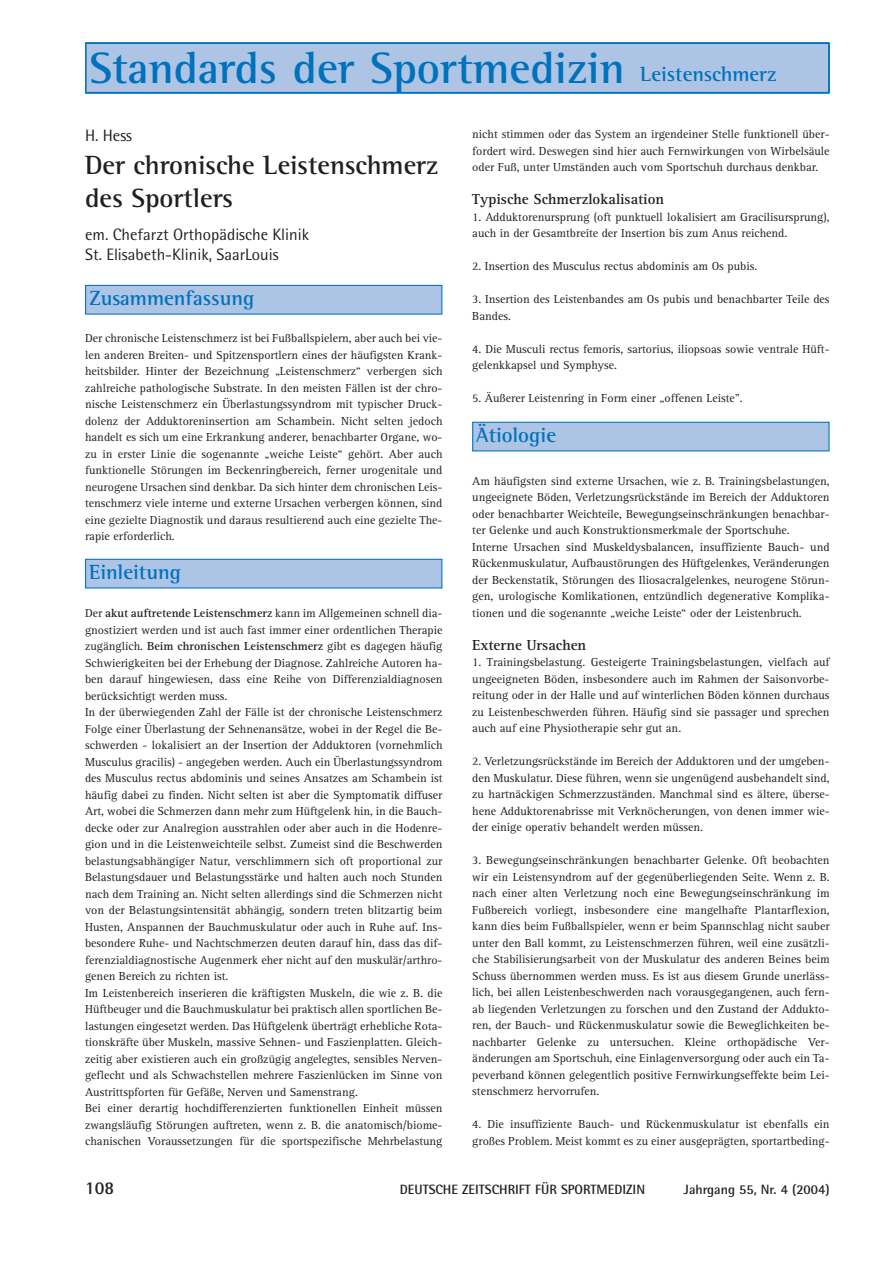
<style>
.page{position:relative;width:893px;height:1263px;background:#fff}
.page>*{position:absolute;margin:0;border:0;box-sizing:border-box;transform-origin:0 0}
.t1{font:700 45px "Rotis Semi Serif";color:#0072bc}
.t2{font:700 27px/33px "Rotis Semi Serif";color:#231f20}
.t3{font:700 21px "Rotis Semi Serif";color:#0072bc}
.t4{font:700 18px "Rotis Semi Sans";color:#231f20}
.t5{font:16.5px/19.5px "Rotis Semi Sans";color:#231f20}
.t6{font:700 15px "Rotis Serif";color:#231f20}
.t7{font:700 13.5px "Rotis Semi Sans";color:#231f20}
.t8{font:12px/16.5px "Rotis Serif";color:#231f20}
.s1{font-size:21px}
.s2{font-weight:700}
</style>
<div class="page">
<div style="left:86px;top:43px;width:742px;height:50px;background:#adc4e5"></div>
<div style="left:85px;top:43px;width:744px;height:50px;border:2px solid #0072bc"></div>
<div style="left:86px;top:285px;width:356px;height:29px;background:#adc4e5"></div>
<div style="left:85px;top:285px;width:357px;height:30px;border:1px solid #0072bc"></div>
<div style="left:472px;top:422px;width:357px;height:29px;background:#adc4e5"></div>
<div style="left:472px;top:422px;width:357px;height:29px;border:1px solid #0072bc"></div>
<div style="left:86px;top:559px;width:356px;height:29px;background:#adc4e5"></div>
<div style="left:85px;top:559px;width:357px;height:30px;border:1px solid #0072bc"></div>
<h1 class="t1" style="left:90px;top:52px;width:688px">Standards der Sportmedizin <span class="s1">Leistenschmerz</span></h1>
<h3 class="t3" style="left:640px;top:66px;width:162px">Untersu ung WS</h3>
<h3 class="t5" style="left:85px;top:127px;width:48px">H. Hess</h3>
<h2 class="t2" style="left:85px;top:151px;width:354px">Der chronische Leistenschmerz des Sportlers</h2>
<h3 class="t5" style="left:85px;top:227px;width:225px">em. Chefarzt Orthopädische Klinik<br>St. Elisabeth-Klinik, SaarLouis</h3>
<h3 class="t3" style="left:89px;top:290px;width:167px">Zusammenfassung</h3>
<p class="t8" style="left:85px;top:331px;width:359px;text-align:justify">Der chronische Leistenschmerz ist bei Fußballspielern, aber auch bei vie&shy;len anderen Breiten- und Spitzensportlern eines der häufigsten Krank&shy;heitsbilder. Hinter der Bezeichnung „Leistenschmerz“ verbergen sich zahlreiche pathologische Substrate. In den meisten Fällen ist der chro&shy;nische Leistenschmerz ein Überlastungssyndrom mit typischer Druck&shy;dolenz der Adduktoreninsertion am Schambein. Nicht selten jedoch handelt es sich um eine Erkrankung anderer, benachbarter Organe, wo&shy;zu in erster Linie die sogenannte „weiche Leiste“ gehört. Aber auch funktionelle Störungen im Beckenringbereich, ferner urogenitale und neurogene Ursachen sind denkbar. Da sich hinter dem chronischen Leis&shy;tenschmerz viele interne und externe Ursachen verbergen können, sind eine gezielte Diagnostik und daraus resultierend auch eine gezielte The&shy;rapie erforderlich.</p>
<h3 class="t3" style="left:89px;top:564px;width:93px">Einleitung</h3>
<p class="t8" style="left:85px;top:606px;width:359px">Der <span class="s2">akut auftretende Leistenschmerz</span> kann im Allgemeinen schnell dia&shy;gnostiziert werden und ist auch fast immer einer ordentlichen Therapie zugänglich. <span class="s2">Beim chronischen Leistenschmerz</span> gibt es dagegen häufig Schwierigkeiten bei der Erhebung der Diagnose. Zahlreiche Autoren ha&shy;ben darauf hingewiesen, dass eine Reihe von Differenzialdiagnosen berücksichtigt werden muss.<br>In der überwiegenden Zahl der Fälle ist der chronische Leistenschmerz Folge einer Überlastung der Sehnenansätze, wobei in der Regel die Be&shy;schwerden - lokalisiert an der Insertion der Adduktoren (vornehmlich Musculus gracilis) - angegeben werden. Auch ein Überlastungssyndrom des Musculus rectus abdominis und seines Ansatzes am Schambein ist häufig dabei zu finden. Nicht selten ist aber die Symptomatik diffuser Art, wobei die Schmerzen dann mehr zum Hüftgelenk hin, in die Bauch&shy;decke oder zur Analregion ausstrahlen oder aber auch in die Hodenre&shy;gion und in die Leistenweichteile selbst. Zumeist sind die Beschwerden belastungsabhängiger Natur, verschlimmern sich oft proportional zur Belastungsdauer und Belastungsstärke und halten auch noch Stunden nach dem Training an. Nicht selten allerdings sind die Schmerzen nicht von der Belastungsintensität abhängig, sondern treten blitzartig beim Husten, Anspannen der Bauchmuskulatur oder auch in Ruhe auf. Ins&shy;besondere Ruhe- und Nachtschmerzen deuten darauf hin, dass das dif&shy;ferenzialdiagnostische Augenmerk eher nicht auf den muskulär/arthro&shy;genen Bereich zu richten ist.<br>Im Leistenbereich inserieren die kräftigsten Muskeln, die wie z. B. die Hüftbeuger und die Bauchmuskulatur bei praktisch allen sportlichen Be&shy;lastungen eingesetzt werden. Das Hüftgelenk überträgt erhebliche Rota&shy;tionskräfte über Muskeln, massive Sehnen- und Faszienplatten. Gleich&shy;zeitig aber existieren auch ein großzügig angelegtes, sensibles Nerven&shy;geflecht und als Schwachstellen mehrere Faszienlücken im Sinne von Austrittspforten für Gefäße, Nerven und Samenstrang.<br>Bei einer derartig hochdifferenzierten funktionellen Einheit müssen zwangsläufig Störungen auftreten, wenn z. B. die anatomisch/biome&shy;chanischen Voraussetzungen für die sportspezifische Mehrbelastung</p>
<p class="t8" style="left:472px;top:127px;width:359px;text-align:justify">nicht stimmen oder das System an irgendeiner Stelle funktionell über&shy;fordert wird. Deswegen sind hier auch Fernwirkungen von Wirbelsäule oder Fuß, unter Umständen auch vom Sportschuh durchaus denkbar.</p>
<p class="t6" style="left:472px;top:194px;width:193px">Typische Schmerzlokalisation</p>
<p class="t8" style="left:472px;top:209px;width:359px">1. Adduktorenursprung (oft punktuell lokalisiert am Gracilisursprung), auch in der Gesamtbreite der Insertion bis zum Anus reichend.</p>
<p class="t8" style="left:472px;top:259px;width:286px">2. Insertion des Musculus rectus abdominis am Os pubis.</p>
<p class="t8" style="left:472px;top:292px;width:359px">3. Insertion des Leistenbandes am Os pubis und benachbarter Teile des<br>Bandes.</p>
<p class="t8" style="left:472px;top:341px;width:359px">4. Die Musculi rectus femoris, sartorius, iliopsoas sowie ventrale Hüft&shy;gelenkkapsel und Symphyse.</p>
<p class="t8" style="left:472px;top:391px;width:272px">5. Äußerer Leistenring in Form einer „offenen Leiste".</p>
<h3 class="t3" style="left:476px;top:427px;width:81px">Ätiologie</h3>
<p class="t8" style="left:472px;top:473px;width:359px">Am häufigsten sind externe Ursachen, wie z. B. Trainingsbelastungen, ungeeignete Böden, Verletzungsrückstände im Bereich der Adduktoren oder benachbarter Weichteile, Bewegungseinschränkungen benachbar&shy;ter Gelenke und auch Konstruktionsmerkmale der Sportschuhe.<br>Interne Ursachen sind Muskeldysbalancen, insuffiziente Bauch- und Rückenmuskulatur, Aufbaustörungen des Hüftgelenkes, Veränderungen der Beckenstatik, Störungen des Iliosacralgelenkes, neurogene Störun&shy;gen, urologische Komlikationen, entzündlich degenerative Komplika&shy;tionen und die sogenannte „weiche Leiste“ oder der Leistenbruch.</p>
<p class="t6" style="left:472px;top:639px;width:115px">Externe Ursachen</p>
<p class="t8" style="left:472px;top:655px;width:359px;text-align:justify">1. Trainingsbelastung. Gesteigerte Trainingsbelastungen, vielfach auf ungeeigneten Böden, insbesondere auch im Rahmen der Saisonvorbe&shy;reitung oder in der Halle und auf winterlichen Böden können durchaus zu Leistenbeschwerden führen. Häufig sind sie passager und sprechen auch auf eine Physiotherapie sehr gut an.</p>
<p class="t8" style="left:472px;top:754px;width:359px;text-align:justify">2. Verletzungsrückstände im Bereich der Adduktoren und der umgeben&shy;den Muskulatur. Diese führen, wenn sie ungenügend ausbehandelt sind, zu hartnäckigen Schmerzzuständen. Manchmal sind es ältere, überse&shy;hene Adduktorenabrisse mit Verknöcherungen, von denen immer wie&shy;der einige operativ behandelt werden müssen.</p>
<p class="t8" style="left:472px;top:853px;width:359px;text-align:justify">3. Bewegungseinschränkungen benachbarter Gelenke. Oft beobachten wir ein Leistensyndrom auf der gegenüberliegenden Seite. Wenn z. B. nach einer alten Verletzung noch eine Bewegungseinschränkung im Fußbereich vorliegt, insbesondere eine mangelhafte Plantarflexion, kann dies beim Fußballspieler, wenn er beim Spannschlag nicht sauber unter den Ball kommt, zu Leistenschmerzen führen, weil eine zusätzli&shy;che Stabilisierungsarbeit von der Muskulatur des anderen Beines beim Schuss übernommen werden muss. Es ist aus diesem Grunde unerläss&shy;lich, bei allen Leistenbeschwerden nach vorausgegangenen, auch fern&shy;ab liegenden Verletzungen zu forschen und den Zustand der Addukto&shy;ren, der Bauch- und Rückenmuskulatur sowie die Beweglichkeiten be&shy;nachbarter Gelenke zu untersuchen. Kleine orthopädische Ver&shy;änderungen am Sportschuh, eine Einlagenversorgung oder auch ein Ta&shy;peverband können gelegentlich positive Fernwirkungseffekte beim Lei&shy;stenschmerz hervorrufen.</p>
<p class="t8" style="left:472px;top:1117px;width:359px">4. Die insuffiziente Bauch- und Rückenmuskulatur ist ebenfalls ein großes Problem. Meist kommt es zu einer ausgeprägten, sportartbeding-</p>
<h3 class="t4" style="left:85px;top:1182px;width:30px">108</h3>
<p class="t7" style="left:400px;top:1185px;width:247px">DEUTSCHE ZEITSCHRIFT FÜR SPORTMEDIZIN</p>
<p class="t7" style="left:684px;top:1185px;width:147px">Jahrgang 55, Nr. 4 (2004)</p>
</div>
